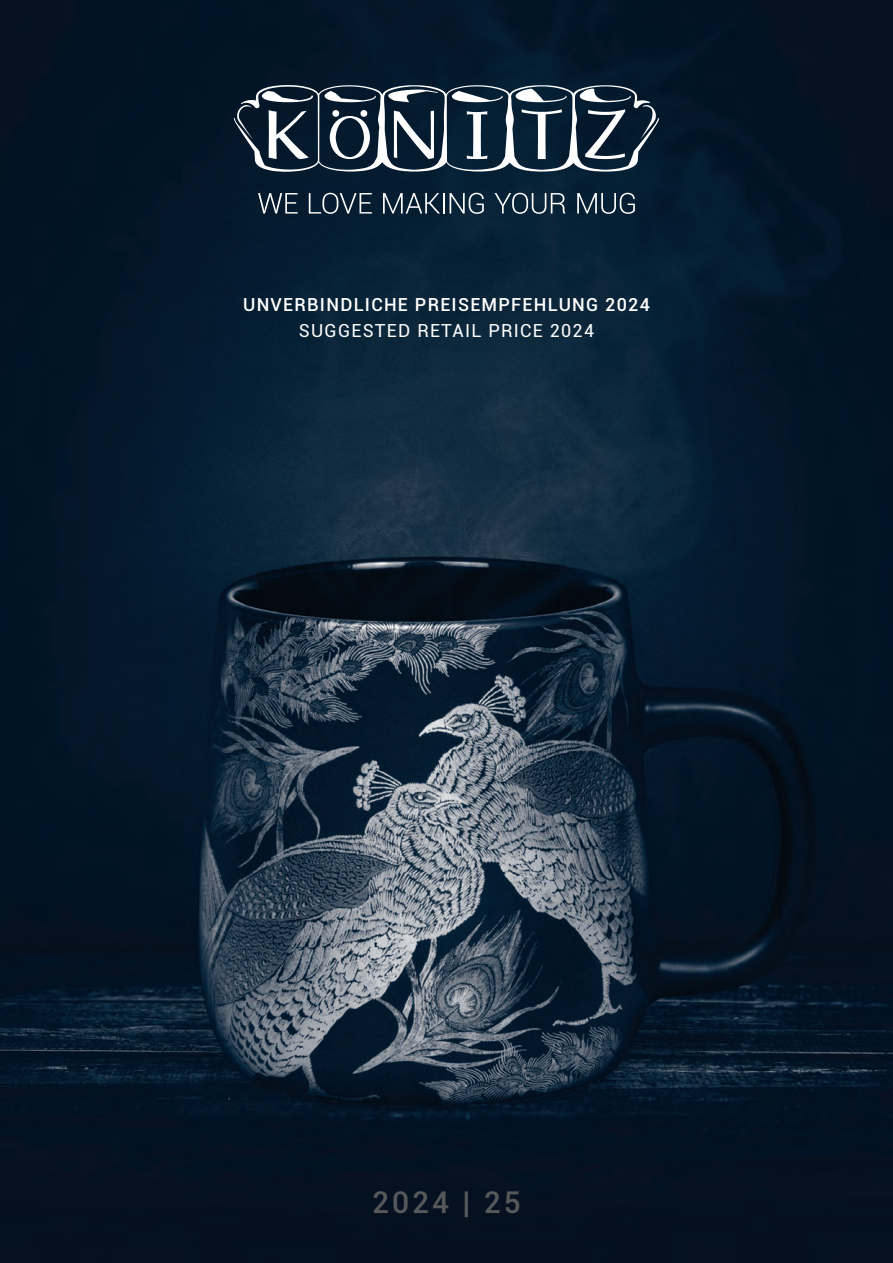
<style>
.page{position:relative;width:893px;height:1263px;background:#fff}
.page>*{position:absolute;margin:0;border:0;box-sizing:border-box;transform-origin:0 0}
.t1{font:500 30px "Roboto";letter-spacing:.1em;color:#57585a}
.t2{font:500 18px "Roboto";letter-spacing:.07em;color:#fff}
.t3{font:18px "Roboto";letter-spacing:.07em;color:#fff}
</style>
<div class="page">
<img style="left:0;top:0;width:893px;height:1263px">
<svg style="left:258px;top:193px;width:40px;height:21px"></svg>
<svg style="left:309px;top:193px;width:63px;height:21px"></svg>
<svg style="left:383px;top:193px;width:57px;height:21px"></svg>
<hr style="left:443px;top:193px;width:2px;height:21px;background:#fff">
<svg style="left:450px;top:193px;width:34px;height:21px"></svg>
<svg style="left:495px;top:193px;width:70px;height:21px"></svg>
<svg style="left:577px;top:193px;width:58px;height:21px"></svg>
<svg style="left:234px;top:85px;width:425px;height:87px"></svg>
<p class="t2" style="left:243px;top:292px;width:408px">UNVERBINDLICHE PREISEMPFEHLUNG 2024</p>
<p class="t3" style="left:299px;top:318px;width:297px">SUGGESTED RETAIL PRICE 2024</p>
<h1 class="t1" style="left:372px;top:1181px;width:150px">2024 | 25</h1>
</div>
